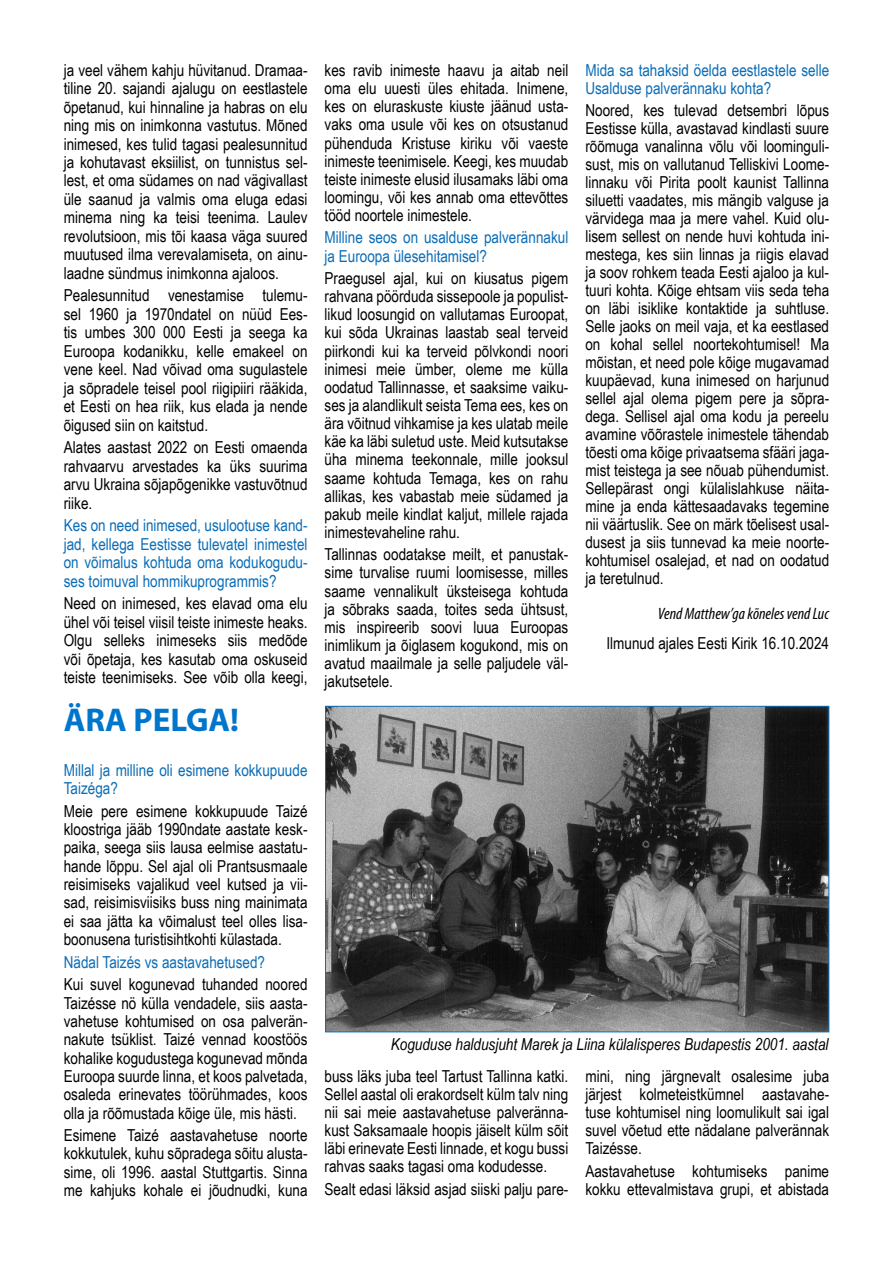
<style>
.page{position:relative;width:893px;height:1263px;background:#fff}
.page>*{position:absolute;margin:0;border:0;box-sizing:border-box;transform-origin:0 0}
.t1{font:700 33px "Myriad Pro";color:#0075cc}
.t2{font:16.5px/18px "Arial Narrow";color:#000;text-align:justify}
.t3{font:16.5px/18.5px "Arial Narrow";color:#0b6db7}
.t4{font:italic 16.5px "Arial Narrow";color:#000}
.t5{font:italic condensed 16.5px "Myriad Pro";color:#000}
</style>
<div class="page">
<img style="left:327px;top:708px;width:500px;height:322px">
<div style="left:325px;top:706px;width:504px;height:326px;border:1px solid #0b6db7"></div>
<p class="t2" style="left:64px;top:60px;width:245px;line-height:18.5px">ja veel vähem kahju hüvitanud. Dramaa&shy;tiline 20. sajandi ajalugu on eestlastele õpetanud, kui hinnaline ja habras on elu ning mis on inimkonna vastutus. Mõned inimesed, kes tulid tagasi pealesunnitud ja kohutavast eksiilist, on tunnistus sel&shy;lest, et oma südames on nad vägivallast üle saanud ja valmis oma eluga edasi minema ning ka teisi teenima. Laulev revolutsioon, mis tõi kaasa väga suured muutused ilma verevalamiseta, on ainu&shy;laadne sündmus inimkonna ajaloos.</p>
<p class="t2" style="left:64px;top:286px;width:245px;line-height:18.5px">Pealesunnitud venestamise tulemu&shy;sel 1960 ja 1970ndatel on nüüd Ees&shy;tis umbes 300 000 Eesti ja seega ka Euroopa kodanikku, kelle emakeel on vene keel. Nad võivad oma sugulastele ja sõpradele teisel pool riigipiiri rääkida, et Eesti on hea riik, kus elada ja nende õigused siin on kaitstud.</p>
<p class="t2" style="left:64px;top:438px;width:245px;line-height:18.5px">Alates aastast 2022 on Eesti omaenda rahvaarvu arvestades ka üks suurima arvu Ukraina sõjapõgenikke vastuvõtnud riike.</p>
<p class="t3" style="left:64px;top:516px;width:245px;text-align:justify">Kes on need inimesed, usulootuse kand&shy;jad, kellega Eestisse tulevatel inimestel on võimalus kohtuda oma kodukogudu&shy;ses toimuval hommikuprogrammis?</p>
<p class="t2" style="left:64px;top:594px;width:245px;line-height:18.5px">Need on inimesed, kes elavad oma elu ühel või teisel viisil teiste inimeste heaks.<br>Olgu selleks inimeseks siis medõde või õpetaja, kes kasutab oma oskuseid teiste teenimiseks. See võib olla keegi,</p>
<h1 class="t1" style="left:64px;top:698px;width:177px">ÄRA PELGA!</h1>
<p class="t3" style="left:64px;top:760px;width:245px">Millal ja milline oli esimene kokkupuude<br>Taizéga?</p>
<p class="t2" style="left:64px;top:801px;width:245px">Meie pere esimene kokkupuude Taizé kloostriga jääb 1990ndate aastate kesk&shy;paika, seega siis lausa eelmise aastatu&shy;hande lõppu. Sel ajal oli Prantsusmaale reisimiseks vajalikud veel kutsed ja vii&shy;sad, reisimisviisiks buss ning mainimata ei saa jätta ka võimalust teel olles lisa&shy;boonusena turistisihtkohti külastada.</p>
<p class="t3" style="left:64px;top:952px;width:203px">Nädal Taizés vs aastavahetused?</p>
<p class="t2" style="left:64px;top:975px;width:245px">Kui suvel kogunevad tuhanded noored Taizésse nö külla vendadele, siis aasta&shy;vahetuse kohtumised on osa palverän&shy;nakute tsüklist. Taizé vennad koostöös kohalike kogudustega kogunevad mõnda Euroopa suurde linna, et koos palvetada, osaleda erinevates töörühmades, koos olla ja rõõmustada kõige üle, mis hästi.</p>
<p class="t2" style="left:64px;top:1125px;width:245px">Esimene Taizé aastavahetuse noorte kokkutulek, kuhu sõpradega sõitu alusta&shy;sime, oli 1996. aastal Stuttgartis. Sinna me kahjuks kohale ei jõudnudki, kuna</p>
<p class="t2" style="left:325px;top:60px;width:245px">kes ravib inimeste haavu ja aitab neil oma elu uuesti üles ehitada. Inimene, kes on eluraskuste kiuste jäänud usta&shy;vaks oma usule või kes on otsustanud pühenduda Kristuse kiriku või vaeste inimeste teenimisele. Keegi, kes muudab teiste inimeste elusid ilusamaks läbi oma loomingu, või kes annab oma ettevõttes tööd noortele inimestele.</p>
<p class="t3" style="left:325px;top:228px;width:245px">Milline seos on usalduse palverännakul ja Euroopa ülesehitamisel?</p>
<p class="t2" style="left:325px;top:268px;width:245px">Praegusel ajal, kui on kiusatus pigem rahvana pöörduda sissepoole ja populist&shy;likud loosungid on vallutamas Euroopat, kui sõda Ukrainas laastab seal terveid piirkondi kui ka terveid põlvkondi noori inimesi meie ümber, oleme me külla oodatud Tallinnasse, et saaksime vaiku&shy;ses ja alandlikult seista Tema ees, kes on ära võitnud vihkamise ja kes ulatab meile käe ka läbi suletud uste. Meid kutsutakse üha minema teekonnale, mille jooksul saame kohtuda Temaga, kes on rahu allikas, kes vabastab meie südamed ja pakub meile kindlat kaljut, millele rajada inimestevaheline rahu.</p>
<p class="t2" style="left:325px;top:545px;width:245px">Tallinnas oodatakse meilt, et panustak&shy;sime turvalise ruumi loomisesse, milles saame vennalikult üksteisega kohtuda ja sõbraks saada, toites seda ühtsust, mis inspireerib soovi luua Euroopas inimlikum ja õiglasem kogukond, mis on avatud maailmale ja selle paljudele väl&shy;jakutsetele.</p>
<p class="t3" style="left:585px;top:60px;width:245px;line-height:18px">Mida sa tahaksid öelda eestlastele selle<br>Usalduse palverännaku kohta?</p>
<p class="t2" style="left:585px;top:101px;width:245px">Noored, kes tulevad detsembri lõpus Eestisse külla, avastavad kindlasti suure rõõmuga vanalinna võlu või loominguli&shy;sust, mis on vallutanud Telliskivi Loome&shy;linnaku või Pirita poolt kaunist Tallinna siluetti vaadates, mis mängib valguse ja värvidega maa ja mere vahel. Kuid olu&shy;lisem sellest on nende huvi kohtuda ini&shy;mestega, kes siin linnas ja riigis elavad ja soov rohkem teada Eesti ajaloo ja kul&shy;tuuri kohta. Kõige ehtsam viis seda teha on läbi isiklike kontaktide ja suhtluse.<br>Selle jaoks on meil vaja, et ka eestlased on kohal sellel noortekohtumisel! Ma mõistan, et need pole kõige mugavamad kuupäevad, kuna inimesed on harjunud sellel ajal olema pigem pere ja sõpra&shy;dega. Sellisel ajal oma kodu ja pereelu avamine võõrastele inimestele tähendab tõesti oma kõige privaatsema sfääri jaga&shy;mist teistega ja see nõuab pühendumist.<br>Sellepärast ongi külalislahkuse näita&shy;mine ja enda kättesaadavaks tegemine nii väärtuslik. See on märk tõelisest usal&shy;dusest ja siis tunnevad ka meie noorte&shy;kohtumisel osalejad, et nad on oodatud ja teretulnud.</p>
<p class="t5" style="left:658px;top:604px;width:173px">Vend Matthew’ga kõneles vend Luc</p>
<p class="t2" style="left:606px;top:633px;width:224px">Ilmunud ajales Eesti Kirik 16.10.2024</p>
<p class="t4" style="left:391px;top:1032px;width:439px">Koguduse haldusjuht Marek ja Liina külalisperes Budapestis 2001. aastal</p>
<p class="t2" style="left:325px;top:1067px;width:245px">buss läks juba teel Tartust Tallinna katki.<br>Sellel aastal oli erakordselt külm talv ning nii sai meie aastavahetuse palveränna&shy;kust Saksamaale hoopis jäiselt külm sõit läbi erinevate Eesti linnade, et kogu bussi rahvas saaks tagasi oma kodudesse.</p>
<p class="t2" style="left:325px;top:1179px;width:245px">Sealt edasi läksid asjad siiski palju pare-</p>
<p class="t2" style="left:585px;top:1067px;width:245px">mini, ning järgnevalt osalesime juba järjest kolmeteistkümnel aastavahe&shy;tuse kohtumisel ning loomulikult sai igal suvel võetud ette nädalane palverännak Taizésse.</p>
<p class="t2" style="left:585px;top:1161px;width:245px">Aastavahetuse kohtumiseks panime kokku ettevalmistava grupi, et abistada</p>
</div>
